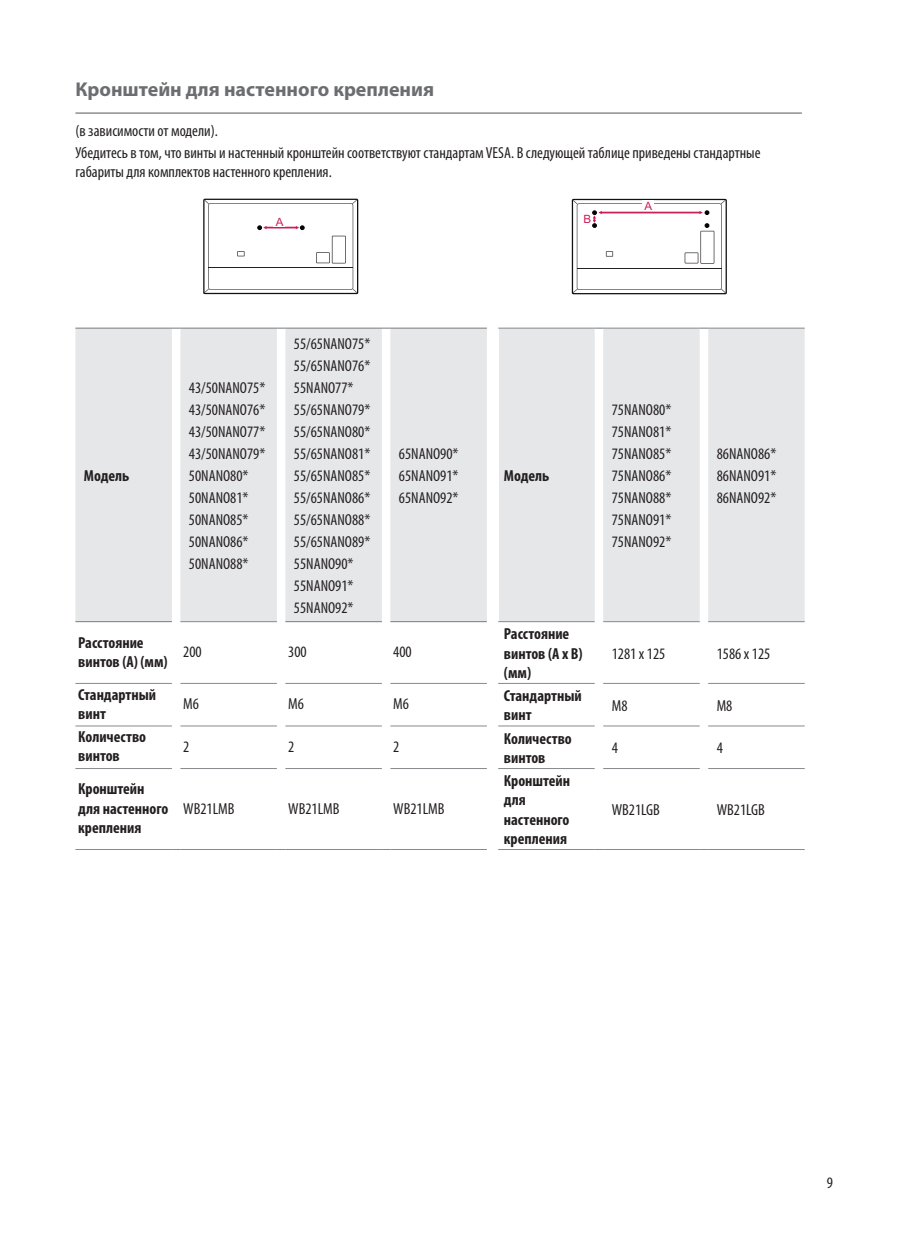
<style>
.page{position:relative;width:900px;height:1251px;background:#fff}
.page>*{position:absolute;margin:0;border:0;box-sizing:border-box;transform-origin:0 0}
.t1{font:700 20px "Myriad Pro";color:#6c6d70}
.t2{font:condensed 16px/22px "Myriad Pro";color:#231f20}
.t3{font:700 condensed 16px/19.2px "Myriad Pro";color:#231f20}
.t4{font:11.4px "Arial";color:#c8205d}
</style>
<div class="page">
<hr style="left:75px;top:113px;width:726px;height:1px;background:#57585a">
<svg style="left:204px;top:198px;width:155px;height:97px"></svg>
<svg style="left:203px;top:199px;width:155px;height:95px"></svg>
<div style="left:273px;top:216px;width:12px;height:10px;background:#fff"></div>
<svg style="left:571px;top:199px;width:155px;height:95px"></svg>
<div style="left:579px;top:214px;width:11px;height:10px;background:#fff"></div>
<div style="left:642px;top:201px;width:11px;height:10px;background:#fff"></div>
<div style="left:75px;top:329px;width:729px;height:292px;background:#e6e7e9"></div>
<div style="left:486px;top:328px;width:12px;height:293px;background:#fff"></div>
<hr style="left:75px;top:328px;width:97px;height:1px;background:#787a7d">
<hr style="left:180px;top:328px;width:97px;height:1px;background:#787a7d">
<hr style="left:285px;top:328px;width:96px;height:1px;background:#787a7d">
<hr style="left:390px;top:328px;width:96px;height:1px;background:#787a7d">
<hr style="left:75px;top:621px;width:97px;height:1px;background:#787a7d">
<hr style="left:285px;top:621px;width:96px;height:1px;background:#787a7d">
<hr style="left:390px;top:621px;width:96px;height:1px;background:#787a7d">
<hr style="left:498px;top:328px;width:96px;height:1px;background:#87898c">
<hr style="left:603px;top:328px;width:96px;height:1px;background:#87898c">
<hr style="left:707px;top:328px;width:97px;height:1px;background:#87898c">
<hr style="left:498px;top:621px;width:96px;height:1px;background:#87898c">
<hr style="left:603px;top:621px;width:96px;height:1px;background:#87898c">
<hr style="left:707px;top:621px;width:97px;height:1px;background:#87898c">
<hr style="left:75px;top:683px;width:97px;height:1px;background:#87898c">
<hr style="left:285px;top:683px;width:96px;height:1px;background:#87898c">
<hr style="left:498px;top:683px;width:96px;height:1px;background:#87898c">
<hr style="left:603px;top:683px;width:96px;height:1px;background:#87898c">
<hr style="left:707px;top:683px;width:97px;height:1px;background:#87898c">
<hr style="left:75px;top:725px;width:97px;height:1px;background:#87898c">
<hr style="left:285px;top:725px;width:96px;height:1px;background:#87898c">
<hr style="left:498px;top:725px;width:96px;height:1px;background:#87898c">
<hr style="left:603px;top:725px;width:96px;height:1px;background:#87898c">
<hr style="left:707px;top:725px;width:97px;height:1px;background:#87898c">
<hr style="left:75px;top:768px;width:97px;height:1px;background:#87898c">
<hr style="left:285px;top:768px;width:96px;height:1px;background:#87898c">
<hr style="left:498px;top:768px;width:96px;height:1px;background:#87898c">
<hr style="left:603px;top:768px;width:96px;height:1px;background:#87898c">
<hr style="left:707px;top:768px;width:97px;height:1px;background:#87898c">
<hr style="left:75px;top:849px;width:97px;height:1px;background:#87898c">
<hr style="left:285px;top:849px;width:96px;height:1px;background:#87898c">
<hr style="left:498px;top:849px;width:96px;height:1px;background:#87898c">
<hr style="left:603px;top:849px;width:96px;height:1px;background:#87898c">
<hr style="left:707px;top:849px;width:97px;height:1px;background:#87898c">
<hr style="left:180px;top:621px;width:97px;height:1px;background:#87898c">
<hr style="left:180px;top:683px;width:97px;height:1px;background:#87898c">
<hr style="left:180px;top:725px;width:97px;height:1px;background:#87898c">
<hr style="left:180px;top:768px;width:97px;height:1px;background:#87898c">
<hr style="left:180px;top:849px;width:97px;height:1px;background:#87898c">
<hr style="left:390px;top:683px;width:96px;height:1px;background:#87898c">
<hr style="left:390px;top:725px;width:96px;height:1px;background:#87898c">
<hr style="left:390px;top:768px;width:96px;height:1px;background:#87898c">
<hr style="left:390px;top:849px;width:96px;height:1px;background:#87898c">
<p class="t1" style="left:75px;top:76px;width:360px">Кронштейн для настенного крепления</p>
<p class="t2" style="left:75px;top:119px;width:686px">(в зависимости от модели).<br>Убедитесь в том, что винты и настенный кронштейн соответствуют стандартам VESA. В следующей таблице приведены стандартные</p>
<p class="t2" style="left:75px;top:160px;width:258px">габариты для комплектов настенного крепления.</p>
<p class="t4" style="left:276px;top:214px;width:9px">A</p>
<p class="t4" style="left:583px;top:212px;width:9px">B</p>
<p class="t4" style="left:644px;top:199px;width:9px">A</p>
<p class="t3" style="left:84px;top:465px;width:47px">Модель</p>
<p class="t2" style="left:189px;top:376px;width:78px">43/50NANO75*<br>43/50NANO76*<br>43/50NANO77*<br>43/50NANO79*<br>50NANO80*<br>50NANO81*<br>50NANO85*<br>50NANO86*<br>50NANO88*</p>
<p class="t2" style="left:294px;top:332px;width:78px">55/65NANO75*<br>55/65NANO76*<br>55NANO77*<br>55/65NANO79*<br>55/65NANO80*<br>55/65NANO81*<br>55/65NANO85*<br>55/65NANO86*<br>55/65NANO88*<br>55/65NANO89*<br>55NANO90*<br>55NANO91*<br>55NANO92*</p>
<p class="t2" style="left:399px;top:442px;width:61px;text-align:justify">65NANO90* 65NANO91* 65NANO92*</p>
<p class="t3" style="left:78px;top:632px;width:91px">Расстояние винтов (A) (мм)</p>
<p class="t2" style="left:183px;top:640px;width:20px">200</p>
<p class="t2" style="left:288px;top:640px;width:20px">300</p>
<p class="t2" style="left:393px;top:640px;width:20px">400</p>
<p class="t3" style="left:503px;top:465px;width:47px">Модель</p>
<p class="t2" style="left:611px;top:398px;width:61px;text-align:justify">75NANO80* 75NANO81* 75NANO85* 75NANO86* 75NANO88* 75NANO91* 75NANO92*</p>
<p class="t2" style="left:716px;top:442px;width:61px;text-align:justify">86NANO86* 86NANO91* 86NANO92*</p>
<p class="t3" style="left:503px;top:624px;width:80px">Расстояние винтов (A x B) (мм)</p>
<p class="t2" style="left:611px;top:642px;width:55px">1281 x 125</p>
<p class="t2" style="left:716px;top:642px;width:55px">1586 x 125</p>
<p class="t3" style="left:78px;top:684px;width:79px">Стандартный винт</p>
<p class="t2" style="left:183px;top:693px;width:17px">M6</p>
<p class="t2" style="left:288px;top:693px;width:17px">M6</p>
<p class="t2" style="left:393px;top:693px;width:17px">M6</p>
<p class="t3" style="left:503px;top:686px;width:79px">Стандартный винт</p>
<p class="t2" style="left:611px;top:694px;width:17px">M8</p>
<p class="t2" style="left:716px;top:694px;width:17px">M8</p>
<p class="t3" style="left:78px;top:727px;width:69px">Количество винтов</p>
<p class="t2" style="left:183px;top:735px;width:8px">2</p>
<p class="t2" style="left:288px;top:735px;width:8px">2</p>
<p class="t2" style="left:393px;top:735px;width:8px">2</p>
<p class="t3" style="left:503px;top:728px;width:69px">Количество винтов</p>
<p class="t2" style="left:611px;top:737px;width:8px">4</p>
<p class="t2" style="left:716px;top:737px;width:8px">4</p>
<p class="t3" style="left:78px;top:779px;width:91px">Кронштейн для настенного крепления</p>
<p class="t3" style="left:503px;top:771px;width:68px">Кронштейн для настенного крепления</p>
<p class="t2" style="left:183px;top:797px;width:53px">WB21LMB</p>
<p class="t2" style="left:288px;top:797px;width:53px">WB21LMB</p>
<p class="t2" style="left:393px;top:797px;width:53px">WB21LMB</p>
<p class="t2" style="left:611px;top:798px;width:49px">WB21LGB</p>
<p class="t2" style="left:716px;top:798px;width:49px">WB21LGB</p>
<p class="t2" style="left:826px;top:1171px;width:8px">9</p>
</div>
